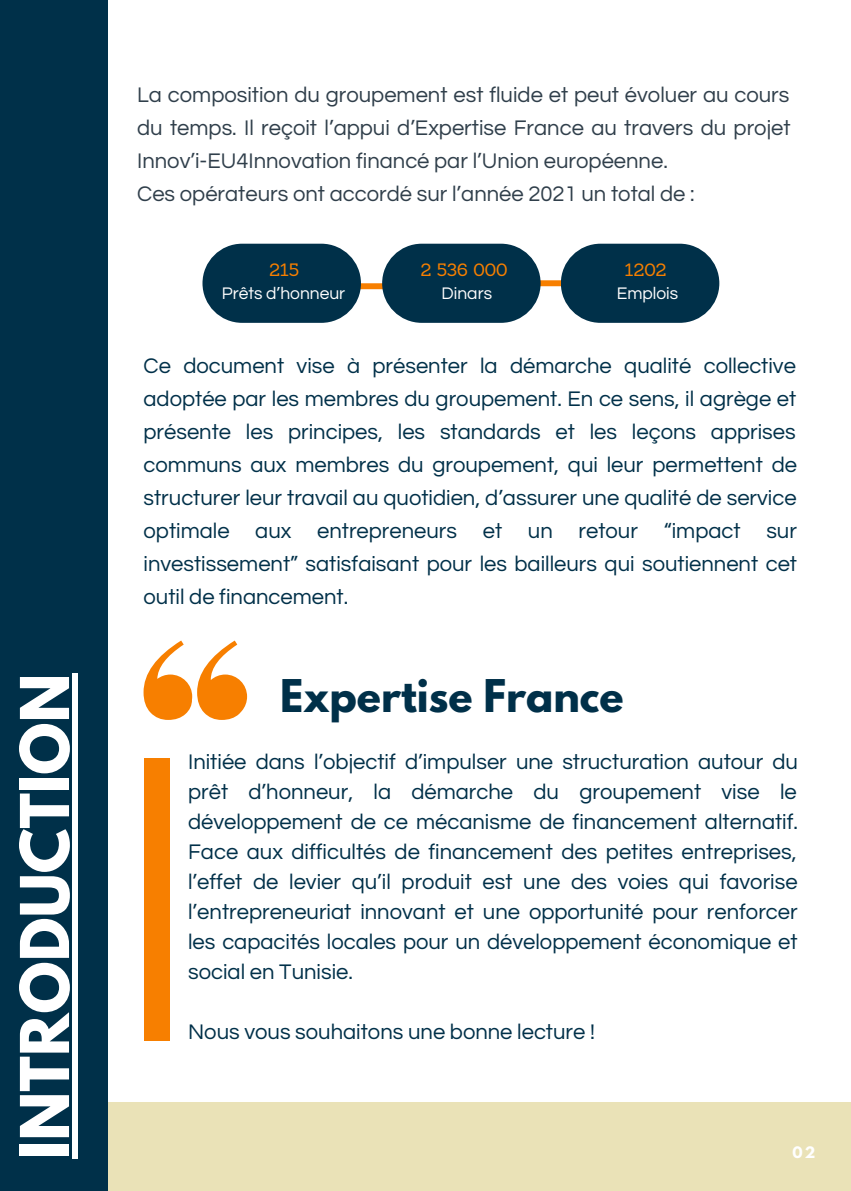
<style>
.page{position:relative;width:851px;height:1191px;background:#fff}
.page>*{position:absolute;margin:0;border:0;box-sizing:border-box;transform-origin:0 0}
.t1{font:700 59.4px "League Spartan";color:#fff}
.t2{font:700 40px "League Spartan";color:#003049}
.t3{font:22px/33px "Questrial";color:#003049;text-align:justify}
.t4{font:22px/33px "Questrial";color:#303f4b}
.t5{font:17.4px "Questrial";color:#fff}
.t6{font:17.4px "Sanchez";color:#f77f00}
.t7{font:700 14px "League Spartan";color:#fff}
</style>
<div class="page">
<div style="left:0;top:1103px;width:850px;height:87px;background:#eae2b7"></div>
<div style="left:0;top:0;width:107px;height:1190px;background:#003049"></div>
<div style="left:72px;top:673px;width:5px;height:486px;background:#fff"></div>
<div style="left:420px;top:280px;width:215px;height:6px;background:#f77f00"></div>
<div style="left:269px;top:283px;width:215px;height:6px;background:#f77f00"></div>
<div style="left:202px;top:244px;width:159px;height:79px;background:#003049;border-radius:40px"></div>
<div style="left:382px;top:244px;width:158px;height:79px;background:#003049;border-radius:40px"></div>
<div style="left:560px;top:244px;width:159px;height:79px;background:#003049;border-radius:40px"></div>
<svg style="left:143px;top:641px;width:104px;height:79px"></svg>
<div style="left:144px;top:759px;width:26px;height:281px;background:#f77f00"></div>
<h1 class="t1" style="left:16px;top:1159px;width:487px;rotate:-90deg">INTRODUCTION</h1>
<p class="t4" style="left:137px;top:79px;width:654px">La composition du groupement est fluide et peut évoluer au cours du temps. Il reçoit l’appui d’Expertise France au travers du projet Innov’i-EU4Innovation financé par l’Union européenne.<br>Ces opérateurs ont accordé sur l’année 2021 un total de :</p>
<p class="t6" style="left:269px;top:259px;width:31px">215</p>
<p class="t5" style="left:222px;top:284px;width:125px">Prêts d’honneur</p>
<p class="t6" style="left:420px;top:259px;width:88px">2 536 000</p>
<p class="t5" style="left:441px;top:284px;width:52px">Dinars</p>
<p class="t6" style="left:624px;top:259px;width:43px">1202</p>
<p class="t5" style="left:616px;top:284px;width:63px">Emplois</p>
<p class="t3" style="left:143px;top:350px;width:654px">Ce document vise à présenter la démarche qualité collective adoptée par les membres du groupement. En ce sens, il agrège et présente les principes, les standards et les leçons apprises communs aux membres du groupement, qui leur permettent de structurer leur travail au quotidien, d’assurer une qualité de service optimale aux entrepreneurs et un retour “impact sur investissement” satisfaisant pour les bailleurs qui soutiennent cet outil de financement.</p>
<h2 class="t2" style="left:280px;top:676px;width:345px">Expertise France</h2>
<p class="t3" style="left:188px;top:748px;width:611px;line-height:30px">Initiée dans l’objectif d’impulser une structuration autour du prêt d’honneur, la démarche du groupement vise le développement de ce mécanisme de financement alternatif.<br>Face aux difficultés de financement des petites entreprises, l’effet de levier qu’il produit est une des voies qui favorise l’entrepreneuriat innovant et une opportunité pour renforcer les capacités locales pour un développement économique et social en Tunisie.</p>
<p class="t3" style="left:188px;top:1016px;width:408px">Nous vous souhaitons une bonne lecture !</p>
<p class="t7" style="left:792px;top:1145px;width:24px">02</p>
</div>
